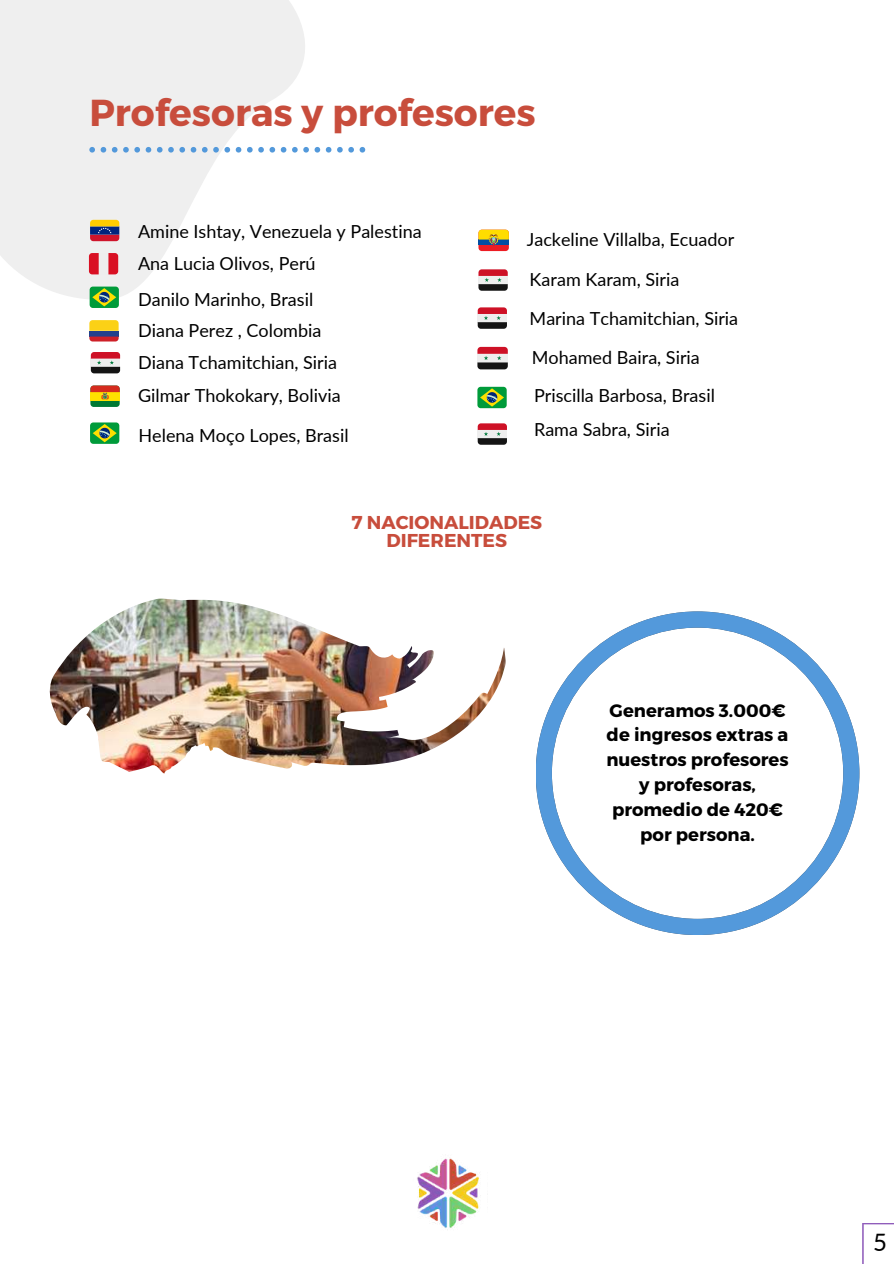
<style>
.page{position:relative;width:894px;height:1264px;background:#fff}
.page>*{position:absolute;margin:0;border:0;box-sizing:border-box;transform-origin:0 0}
.t1{font:700 37.5px "Montserrat";color:#c84d3c}
.t2{font:24px "Lato";color:#000}
.t3{font:700 18.6px/18px "Montserrat";color:#c84d3c;text-align:center}
.t4{font:18px/36.8px "Lato";color:#000}
.t5{font:700 18px/24.8px "Montserrat";color:#000;text-align:center}
</style>
<div class="page">
<svg style="left:0;top:0;width:362px;height:308px;fill:#efefef"></svg>
<svg style="left:89px;top:253px;width:10px;height:21px"></svg>
<div style="left:99px;top:253px;width:9px;height:21px;background:#eee"></div>
<svg style="left:108px;top:253px;width:10px;height:21px"></svg>
<div style="left:90px;top:286px;width:29px;height:22px;background:#009b3a;border-radius:3px"></div>
<svg style="left:92px;top:288px;width:24px;height:18px"></svg>
<svg style="left:89px;top:320px;width:30px;height:21px"></svg>
<svg style="left:478px;top:269px;width:29px;height:22px"></svg>
<svg style="left:89px;top:147px;width:276px;height:5px"></svg>
<img style="left:417px;top:1158px;width:62px;height:72px">
<svg style="left:477px;top:423px;width:30px;height:22px"></svg>
<svg style="left:862px;top:1223px;width:31px;height:40px"></svg>
<svg style="left:536px;top:611px;width:323px;height:324px"></svg>
<svg style="left:91px;top:352px;width:29px;height:21px"></svg>
<div style="left:90px;top:385px;width:30px;height:22px;background:linear-gradient(to right,#007933,#017a35);border-radius:3px"></div>
<svg style="left:90px;top:385px;width:30px;height:15px"></svg>
<div style="left:478px;top:230px;width:30px;height:21px;background:#ed1c23;border-radius:3px"></div>
<svg style="left:478px;top:230px;width:30px;height:15px"></svg>
<svg style="left:477px;top:307px;width:30px;height:22px"></svg>
<svg style="left:477px;top:347px;width:30px;height:22px"></svg>
<div style="left:477px;top:387px;width:29px;height:21px;background:#009b3a;border-radius:3px"></div>
<svg style="left:480px;top:388px;width:24px;height:18px"></svg>
<img style="left:50px;top:598px;width:455px;height:175px">
<svg style="left:90px;top:220px;width:29px;height:21px"></svg>
<div style="left:90px;top:422px;width:29px;height:22px;background:#009b3a;border-radius:3px"></div>
<svg style="left:93px;top:424px;width:24px;height:18px"></svg>
<h1 class="t1" style="left:89px;top:88px;width:447px">Profesoras y profesores</h1>
<p class="t4" style="left:138px;top:213px;width:285px">Amine Ishtay, Venezuela y Palestina</p>
<p class="t4" style="left:138px;top:244px;width:179px">Ana Lucia Olivos, Perú<br>Danilo Marinho, Brasil</p>
<p class="t4" style="left:138px;top:312px;width:185px">Diana Perez , Colombia</p>
<p class="t4" style="left:526px;top:220px;width:209px">Jackeline Villalba, Ecuador</p>
<p class="t4" style="left:529px;top:260px;width:151px">Karam Karam, Siria</p>
<p class="t4" style="left:529px;top:300px;width:210px">Marina Tchamitchian, Siria</p>
<p class="t4" style="left:138px;top:344px;width:200px">Diana Tchamitchian, Siria</p>
<p class="t4" style="left:531px;top:338px;width:184px;line-height:38px">Mohamed Baira, Siria<br>Priscilla Barbosa, Brasil</p>
<p class="t4" style="left:534px;top:411px;width:137px">Rama Sabra, Siria</p>
<p class="t4" style="left:138px;top:376px;width:204px">Gilmar Thokokary, Bolivia</p>
<p class="t4" style="left:138px;top:417px;width:211px">Helena Moço Lopes, Brasil</p>
<p class="t3" style="left:351px;top:512px;width:192px">7 NACIONALIDADES<br>DIFERENTES</p>
<p class="t5" style="left:606px;top:697px;width:184px">Generamos 3.000€ de ingresos extras a nuestros profesores y profesoras, promedio de 420€ por persona.</p>
<h2 class="t2" style="left:872px;top:1227px;width:15px">5</h2>
</div>
